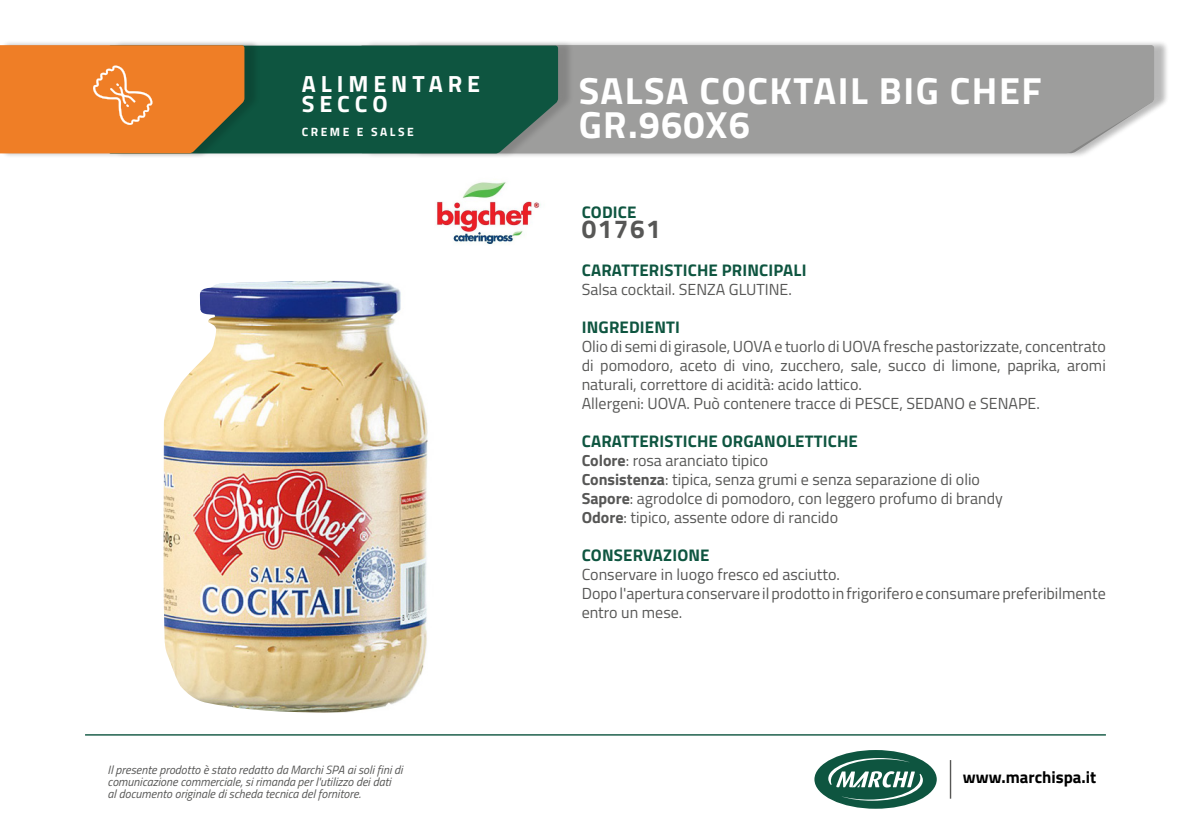
<style>
.page{position:relative;width:1191px;height:840px;background:#fff}
.page>*{position:absolute;margin:0;border:0;box-sizing:border-box;transform-origin:0 0}
.t1{font:700 37.8px/34.2px "Titillium Web";letter-spacing:.04em;color:#fff}
.t2{font:700 26px "Titillium Web";letter-spacing:.06em;color:#575756}
.t3{font:700 23.4px "Titillium Web";letter-spacing:.21em;color:#fff}
.t4{font:700 16.8px "Titillium Web";letter-spacing:.01em;color:#0e5540}
.t5{font:700 16.8px "Titillium Web";color:#000}
.t6{font:16px/19px "Titillium Web";color:#575756;text-align:justify}
.t7{font:italic 12px/12px "Titillium Web";color:#575756}
.t8{font:700 12px "Titillium Web";letter-spacing:.21em;color:#fff}
.s1{font-weight:700}
</style>
<div class="page">
<div style="left:365px;top:40px;width:804px;height:118px;background:#000;opacity:.15"></div>
<div style="left:574px;top:45px;width:580px;height:108px;background:#9d9d9c"></div>
<div style="left:113px;top:40px;width:461px;height:118px;background:#000;opacity:.15"></div>
<div style="left:260px;top:46px;width:298px;height:107px;background:#0e5540"></div>
<div style="left:0;top:40px;width:260px;height:118px;background:#000;opacity:.15"></div>
<svg style="left:0;top:45px;width:244px;height:108px;background:#e37e2b"></svg>
<img style="left:163px;top:280px;width:265px;height:432px">
<img style="left:436px;top:182px;width:105px;height:63px">
<hr style="left:949px;top:759px;width:2px;height:39px;background:#575756">
<div style="left:814px;top:749px;width:122px;height:59px;background:#0e5540;border-radius:50%"></div>
<svg style="left:828px;top:757px;width:95px;height:43px"></svg>
<hr style="left:85px;top:733px;width:1021px;height:2px;background:#0e5540">
<p class="t3" style="left:302px;top:66px;width:180px">ALIMENTARE</p>
<p class="t3" style="left:302px;top:86px;width:87px">SECCO</p>
<p class="t8" style="left:302px;top:122px;width:113px">CREME E SALSE</p>
<p class="t7" style="left:108px;top:762px;width:296px">Il presente prodotto è stato redatto da Marchi SPA ai soli fini di comunicazione commerciale, si rimanda per l'utilizzo dei dati<br>al documento originale di scheda tecnica del fornitore.</p>
<p class="t1" style="left:578px;top:71px;width:464px">SALSA COCKTAIL BIG CHEF<br>GR.960X6</p>
<p class="t1" style="left:606px;top:71px;width:449px;text-indent:-24px">LE CAMEMBERT LONG LIFE .125 X24</p>
<p class="t4" style="left:582px;top:199px;width:56px">CODICE</p>
<p class="t2" style="left:581px;top:208px;width:81px">01761</p>
<p class="t4" style="left:582px;top:257px;width:226px">CARATTERISTICHE PRINCIPALI</p>
<p class="t6" style="left:581px;top:279px;width:212px">Salsa cocktail. SENZA GLUTINE.</p>
<p class="t4" style="left:582px;top:314px;width:100px">INGREDIENTI</p>
<p class="t6" style="left:581px;top:336px;width:525px">Olio di semi di girasole, UOVA e tuorlo di UOVA fresche pastorizzate, concentrato di pomodoro, aceto di vino, zucchero, sale, succo di limone, paprika, aromi naturali, correttore di acidità: acido lattico.</p>
<p class="t6" style="left:581px;top:393px;width:459px">Allergeni: UOVA. Può contenere tracce di PESCE, SEDANO e SENAPE.</p>
<p class="t4" style="left:582px;top:428px;width:278px">CARATTERISTICHE ORGANOLETTICHE</p>
<p class="t6" style="left:581px;top:450px;width:188px"><span class="s1">Colore</span>: rosa aranciato tipico</p>
<p class="t6" style="left:581px;top:469px;width:400px"><span class="s1">Consistenza</span>: tipica, senza grumi e senza separazione di olio</p>
<p class="t6" style="left:581px;top:488px;width:423px"><span class="s1">Sapore</span>: agrodolce di pomodoro, con leggero profumo di brandy</p>
<p class="t6" style="left:581px;top:507px;width:258px"><span class="s1">Odore</span>: tipico, assente odore di rancido</p>
<p class="t4" style="left:582px;top:542px;width:129px">CONSERVAZIONE</p>
<p class="t6" style="left:581px;top:564px;width:260px">Conservare in luogo fresco ed asciutto.</p>
<p class="t6" style="left:581px;top:583px;width:525px">Dopo l'apertura conservare il prodotto in frigorifero e consumare preferibilmente entro un mese.</p>
<p class="t5" style="left:963px;top:764px;width:135px">www.marchispa.it</p>
</div>
